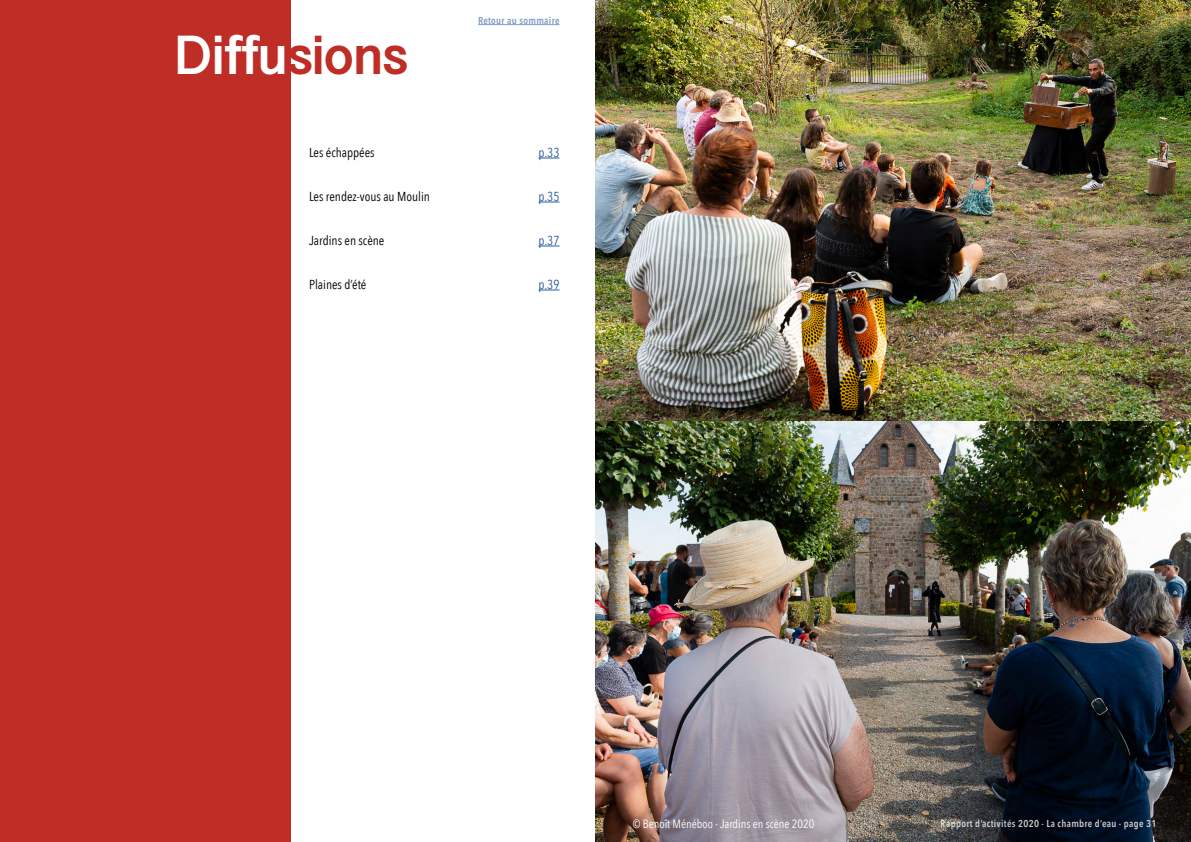
<style>
.page{position:relative;width:1191px;height:842px;background:#fff}
.page>*{position:absolute;margin:0;border:0;box-sizing:border-box;transform-origin:0 0}
.t1{font:700 48px "Oriya Sangam MN";letter-spacing:-.01em;color:#fff}
.t2{font:13px "Avenir Next Condensed";color:#000}
.t3{font:13px "Avenir Next Condensed";color:#275b9b}
.t4{font:12px "Avenir Next Condensed";color:#fff}
.t5{font:600 10px "Avenir Next Condensed";letter-spacing:.03em;color:#fff}
.t6{font:600 10px "Avenir Next Condensed";letter-spacing:.03em;color:#275b9b}
.s1{color:#be2e27}
</style>
<div class="page">
<div style="left:0;top:0;width:290px;height:842px;background:#be2e27"></div>
<img style="left:595px;top:0;width:596px;height:842px">
<hr style="left:478px;top:24px;width:81px;height:1px;background:#275b9b">
<svg style="left:538px;top:158px;width:21px;height:1px"></svg>
<svg style="left:538px;top:202px;width:21px;height:1px"></svg>
<svg style="left:538px;top:246px;width:21px;height:1px"></svg>
<svg style="left:538px;top:290px;width:21px;height:1px"></svg>
<h1 class="t1" style="left:173px;top:22px;width:236px">Diffu<span class="s1">sions</span></h1>
<p class="t2" style="left:309px;top:141px;width:67px">Les échappées</p>
<p class="t2" style="left:309px;top:185px;width:122px">Les rendez-vous au Moulin</p>
<p class="t2" style="left:309px;top:229px;width:77px">Jardins en scène</p>
<p class="t2" style="left:309px;top:273px;width:59px">Plaines d’été</p>
<p class="t6" style="left:478px;top:12px;width:83px">Retour au sommaire</p>
<p class="t3" style="left:538px;top:141px;width:22px">p.33</p>
<p class="t3" style="left:538px;top:185px;width:22px">p.35</p>
<p class="t3" style="left:538px;top:229px;width:22px">p.37</p>
<p class="t3" style="left:538px;top:273px;width:22px">p.39</p>
<p class="t4" style="left:633px;top:814px;width:183px">© Benoît Ménéboo - Jardins en scène 2020</p>
<p class="t5" style="left:941px;top:815px;width:217px">Rapport d’activités 2020 - La chambre d’eau - page 31</p>
</div>
